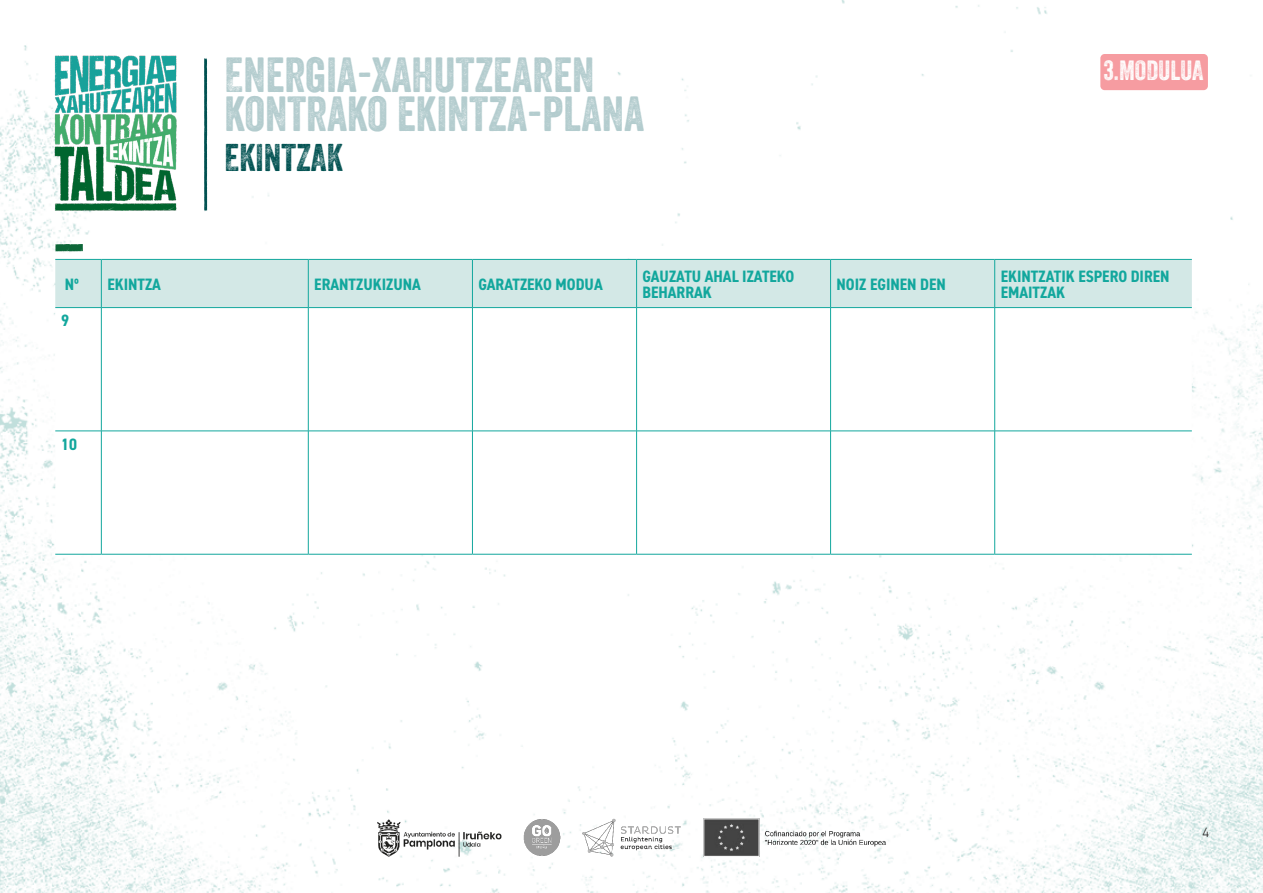
<style>
.page{position:relative;width:1263px;height:893px;background:#fff}
.page>*{position:absolute;margin:0;border:0;box-sizing:border-box;transform-origin:0 0}
.t1{font:47.7px "Veneer Two";color:#b3ccce}
.t2{font:37.5px "Veneer Two";color:#005151}
.t3{font:27px "Veneer Two";color:#fff}
.t4{font:700 condensed 16.5px/16.5px "DIN2014";color:#12a79d}
.t5{font:300 13.5px "DIN2014";color:#231f20}
</style>
<div class="page">
<img style="left:0;top:0;width:1263px;height:893px">
<img style="left:361px;top:811px;width:540px;height:52px">
<div style="left:1100px;top:54px;width:108px;height:36px;background:#f69ca1;border-radius:4px"></div>
<svg style="left:204px;top:58px;width:3px;height:153px"></svg>
<svg style="left:55px;top:244px;width:28px;height:7px"></svg>
<div style="left:55px;top:260px;width:1137px;height:47px;background:#d3e8e6"></div>
<svg style="left:55px;top:308px;width:1137px;height:246px"></svg>
<hr style="left:55px;top:259px;width:46px;height:1px;background:#12a79d">
<hr style="left:101px;top:259px;width:207px;height:1px;background:#12a79d">
<hr style="left:308px;top:259px;width:164px;height:1px;background:#12a79d">
<hr style="left:472px;top:259px;width:165px;height:1px;background:#12a79d">
<hr style="left:637px;top:259px;width:193px;height:1px;background:#12a79d">
<hr style="left:830px;top:259px;width:165px;height:1px;background:#12a79d">
<hr style="left:995px;top:259px;width:197px;height:1px;background:#12a79d">
<hr style="left:101px;top:260px;width:1px;height:47px;background:#12a79d">
<hr style="left:308px;top:260px;width:1px;height:47px;background:#12a79d">
<hr style="left:472px;top:260px;width:1px;height:47px;background:#12a79d">
<hr style="left:636px;top:260px;width:1px;height:47px;background:#12a79d">
<hr style="left:830px;top:260px;width:1px;height:47px;background:#12a79d">
<hr style="left:994px;top:260px;width:1px;height:47px;background:#12a79d">
<hr style="left:55px;top:307px;width:46px;height:1px;background:#12a79d">
<hr style="left:101px;top:307px;width:207px;height:1px;background:#12a79d">
<hr style="left:101px;top:308px;width:1px;height:123px;background:#12a79d">
<hr style="left:308px;top:307px;width:164px;height:1px;background:#12a79d">
<hr style="left:308px;top:308px;width:1px;height:123px;background:#12a79d">
<hr style="left:472px;top:307px;width:165px;height:1px;background:#12a79d">
<hr style="left:472px;top:308px;width:1px;height:123px;background:#12a79d">
<hr style="left:637px;top:307px;width:193px;height:1px;background:#12a79d">
<hr style="left:636px;top:308px;width:1px;height:123px;background:#12a79d">
<hr style="left:830px;top:307px;width:165px;height:1px;background:#12a79d">
<hr style="left:830px;top:308px;width:1px;height:123px;background:#12a79d">
<hr style="left:995px;top:307px;width:197px;height:1px;background:#12a79d">
<hr style="left:994px;top:308px;width:1px;height:123px;background:#12a79d">
<hr style="left:101px;top:431px;width:1px;height:123px;background:#12a79d">
<hr style="left:308px;top:431px;width:1px;height:123px;background:#12a79d">
<hr style="left:472px;top:431px;width:1px;height:123px;background:#12a79d">
<hr style="left:636px;top:431px;width:1px;height:123px;background:#12a79d">
<hr style="left:830px;top:431px;width:1px;height:123px;background:#12a79d">
<hr style="left:994px;top:431px;width:1px;height:123px;background:#12a79d">
<hr style="left:55px;top:431px;width:46px;height:1px;background:#12a79d">
<hr style="left:101px;top:431px;width:207px;height:1px;background:#12a79d">
<hr style="left:308px;top:431px;width:164px;height:1px;background:#12a79d">
<hr style="left:472px;top:431px;width:165px;height:1px;background:#12a79d">
<hr style="left:637px;top:431px;width:193px;height:1px;background:#12a79d">
<hr style="left:830px;top:431px;width:165px;height:1px;background:#12a79d">
<hr style="left:995px;top:431px;width:197px;height:1px;background:#12a79d">
<hr style="left:55px;top:554px;width:46px;height:1px;background:#12a79d">
<hr style="left:101px;top:554px;width:207px;height:1px;background:#12a79d">
<hr style="left:308px;top:554px;width:164px;height:1px;background:#12a79d">
<hr style="left:472px;top:554px;width:165px;height:1px;background:#12a79d">
<hr style="left:637px;top:554px;width:193px;height:1px;background:#12a79d">
<hr style="left:830px;top:554px;width:165px;height:1px;background:#12a79d">
<hr style="left:995px;top:554px;width:197px;height:1px;background:#12a79d">
<img style="left:47px;top:48px;width:136px;height:170px">
<p class="t1" style="left:225px;top:45px;width:371px">ENERGIA-XAHUTZEAREN</p>
<p class="t1" style="left:225px;top:85px;width:421px">KONTRAKO EKINTZA-PLANA</p>
<p class="t2" style="left:225px;top:135px;width:120px">EKINTZAK</p>
<p class="t3" style="left:1103px;top:53px;width:102px">3.MODULUA</p>
<p class="t4" style="left:65px;top:276px;width:16px">Nº</p>
<p class="t4" style="left:107px;top:276px;width:55px">EKINTZA</p>
<p class="t4" style="left:314px;top:276px;width:108px">ERANTZUKIZUNA</p>
<p class="t4" style="left:478px;top:276px;width:126px">GARATZEKO MODUA</p>
<p class="t4" style="left:643px;top:268px;width:153px">GAUZATU AHAL IZATEKO<br>BEHARRAK</p>
<p class="t4" style="left:836px;top:276px;width:111px">NOIZ EGINEN DEN</p>
<p class="t4" style="left:1001px;top:268px;width:170px">EKINTZATIK ESPERO DIREN<br>EMAITZAK</p>
<p class="t4" style="left:61px;top:312px;width:9px">9</p>
<p class="t4" style="left:61px;top:436px;width:17px">10</p>
<p class="t5" style="left:1202px;top:824px;width:8px">4</p>
</div>
